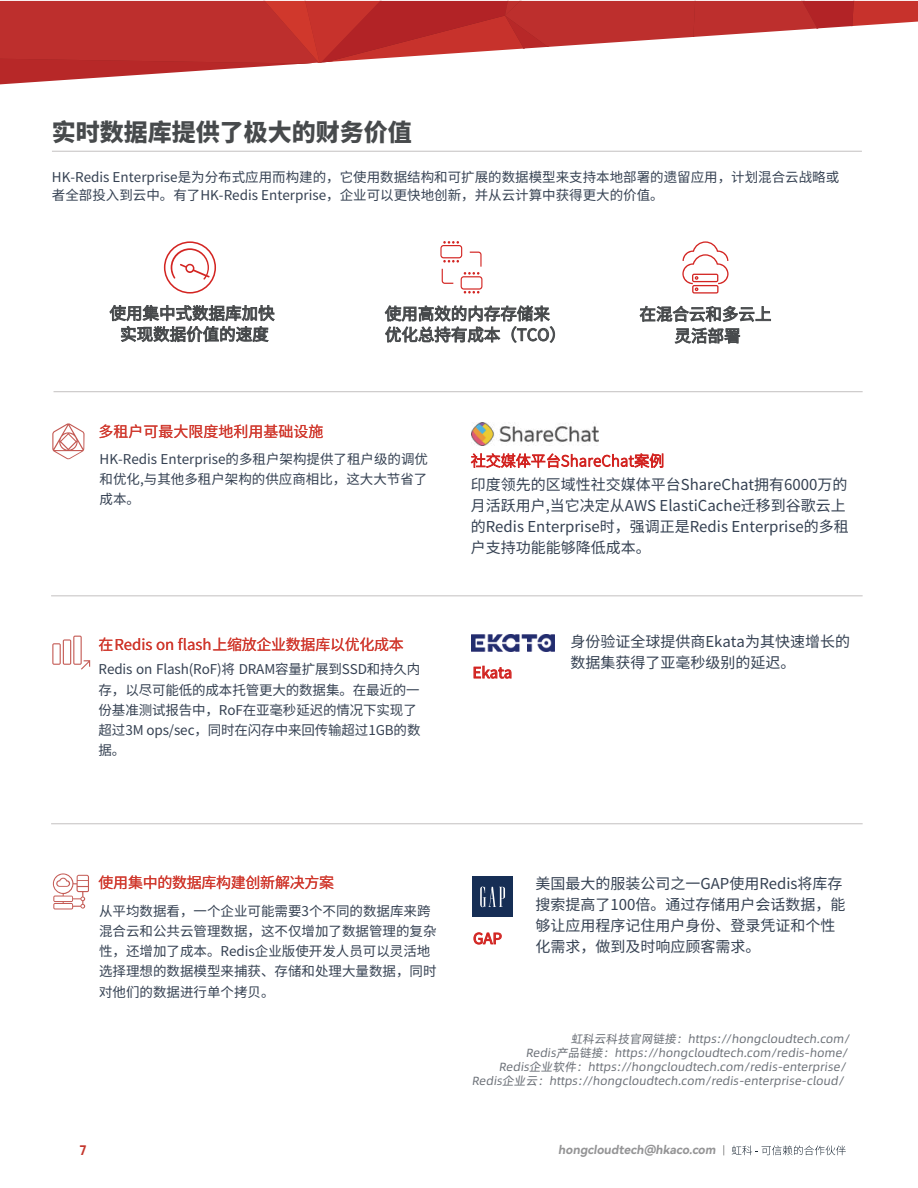
<style>
.page{position:relative;width:918px;height:1188px;background:#fff}
.page>*{position:absolute;margin:0;border:0;box-sizing:border-box;transform-origin:0 0}
.t1{font:800 24px "Source Han Sans CN";color:#474a4c}
.t2{font:16.5px/21px "Source Han Sans CN";color:#474a4c;text-align:center}
.t3{font:15px/21px "Source Han Sans CN";color:#354152}
.t4{font:15px "Source Han Sans CN";letter-spacing:-.02em;color:#d0382d}
.t5{font:300 15px "Source Han Sans CN";letter-spacing:.015em;color:#d22421}
.t6{font:15px "Source Han Sans CN";color:#d0382d}
.t7{font:15px "Source Han Sans CN";color:#d22421}
.t8{font:13.5px/20.2px "Source Han Sans CN";color:#354152}
.t9{font:13.2px "Harmony OS Sans SC Bold";color:#c4372d;scale:.91 1}
.t10{font:12px "Harmony OS Sans SC Bold";color:#949495}
.t11{font:11.85px "Alibaba Pu Hui Ti R";color:#6c7178}
</style>
<div class="page">
<img style="left:471px;top:423px;width:127px;height:22px">
<img style="left:471px;top:635px;width:83px;height:17px">
<svg style="left:471px;top:453px;width:192px;height:15px"></svg>
<hr style="left:51px;top:595px;width:812px;height:1px;background:#c3c0c0">
<hr style="left:51px;top:823px;width:812px;height:1px;background:#c3c0c0">
<hr style="left:54px;top:391px;width:809px;height:1px;background:#c3c0c0">
<svg style="left:480px;top:876px;width:16px;height:1px"></svg>
<hr style="left:52px;top:151px;width:810px;height:1px;background:#c3c0c0">
<svg style="left:109px;top:305px;width:166px;height:37px"></svg>
<svg style="left:640px;top:306px;width:131px;height:38px"></svg>
<svg style="left:385px;top:305px;width:170px;height:38px"></svg>
<svg style="left:682px;top:241px;width:47px;height:53px"></svg>
<svg style="left:164px;top:241px;width:52px;height:53px"></svg>
<svg style="left:440px;top:241px;width:42px;height:53px"></svg>
<svg style="left:474px;top:666px;width:38px;height:13px"></svg>
<svg style="left:52px;top:636px;width:38px;height:34px"></svg>
<svg style="left:52px;top:423px;width:33px;height:36px"></svg>
<svg style="left:53px;top:873px;width:36px;height:36px"></svg>
<div style="left:472px;top:877px;width:41px;height:40px;background:#162e55"></div>
<svg style="left:480px;top:887px;width:25px;height:20px"></svg>
<svg style="left:474px;top:932px;width:28px;height:13px"></svg>
<svg style="left:0;top:1px;width:918px;height:83px"></svg>
<svg style="left:732px;top:1145px;width:114px;height:10px"></svg>
<h1 class="t1" style="left:52px;top:119px;width:361px">实时数据库提供了极大的财务价值</h1>
<p class="t8" style="left:52px;top:169px;width:789px;line-height:18px">HK-Redis Enterprise是为分布式应用而构建的，它使用数据结构和可扩展的数据模型来支持本地部署的遗留应用，计划混合云战略或者全部投入到云中。有了HK-Redis Enterprise，企业可以更快地创新，并从云计算中获得更大的价值。</p>
<p class="t2" style="left:110px;top:303px;width:166px">使用集中式数据库加快实现数据价值的速度</p>
<p class="t2" style="left:640px;top:304px;width:133px;line-height:21.8px">在混合云和多云上灵活部署</p>
<p class="t2" style="left:385px;top:304px;width:183px;text-align:left">使用高效的内存存储来优化总持有成本（TCO）</p>
<p class="t6" style="left:98px;top:423px;width:226px">多租户可最大限度地利用基础设施</p>
<p class="t8" style="left:100px;top:449px;width:330px;text-align:justify">HK-Redis Enterprise的多租户架构提供了租户级的调优和优化,与其他多租户架构的供应商相比，这大大节省了成本。</p>
<p class="t4" style="left:99px;top:636px;width:307px">在Redis on flash上缩放企业数据库以优化成本</p>
<p class="t8" style="left:99px;top:660px;width:323px">Redis on Flash(RoF)将 DRAM容量扩展到SSD和持久内存，以尽可能低的成本托管更大的数据集。在最近的一份基准测试报告中，RoF在亚毫秒延迟的情况下实现了超过3M ops/sec，同时在闪存中来回传输超过1GB的数据。</p>
<p class="t5" style="left:471px;top:452px;width:195px">社交媒体平台ShareChat案例</p>
<p class="t3" style="left:471px;top:475px;width:379px">印度领先的区域性社交媒体平台ShareChat拥有6000万的月活跃用户,当它决定从AWS ElastiCache迁移到谷歌云上的Redis Enterprise时，强调正是Redis Enterprise的多租户支持功能能够降低成本。</p>
<p class="t7" style="left:473px;top:664px;width:41px">Ekata</p>
<p class="t3" style="left:570px;top:631px;width:281px">身份验证全球提供商Ekata为其快速增长的数据集获得了亚毫秒级别的延迟。</p>
<p class="t4" style="left:99px;top:875px;width:237px">使用集中的数据库构建创新解决方案</p>
<p class="t8" style="left:99px;top:901px;width:339px">从平均数据看，一个企业可能需要3个不同的数据库来跨混合云和公共云管理数据，这不仅增加了数据管理的复杂性，还增加了成本。Redis企业版使开发人员可以灵活地选择理想的数据模型来捕获、存储和处理大量数据，同时对他们的数据进行单个拷贝。</p>
<p class="t7" style="left:473px;top:930px;width:30px">GAP</p>
<p class="t3" style="left:535px;top:874px;width:311px">美国最大的服装公司之一GAP使用Redis将库存搜索提高了100倍。通过存储用户会话数据，能够让应用程序记住用户身份、登录凭证和个性化需求，做到及时响应顾客需求。</p>
<p class="t11" style="left:571px;top:1029px;width:283px">虹科云科技官网链接：https://hongcloudtech.com/</p>
<p class="t11" style="left:526px;top:1044px;width:326px">Redis产品链接：https://hongcloudtech.com/redis-home/</p>
<p class="t11" style="left:499px;top:1058px;width:351px">Redis企业软件：https://hongcloudtech.com/redis-enterprise/</p>
<p class="t11" style="left:472px;top:1072px;width:376px">Redis企业云：https://hongcloudtech.com/redis-enterprise-cloud/</p>
<p class="t9" style="left:80px;top:1141px;width:9px">7</p>
<p class="t10" style="left:558px;top:1141px;width:161px">hongcloudtech@hkaco.com</p>
</div>
